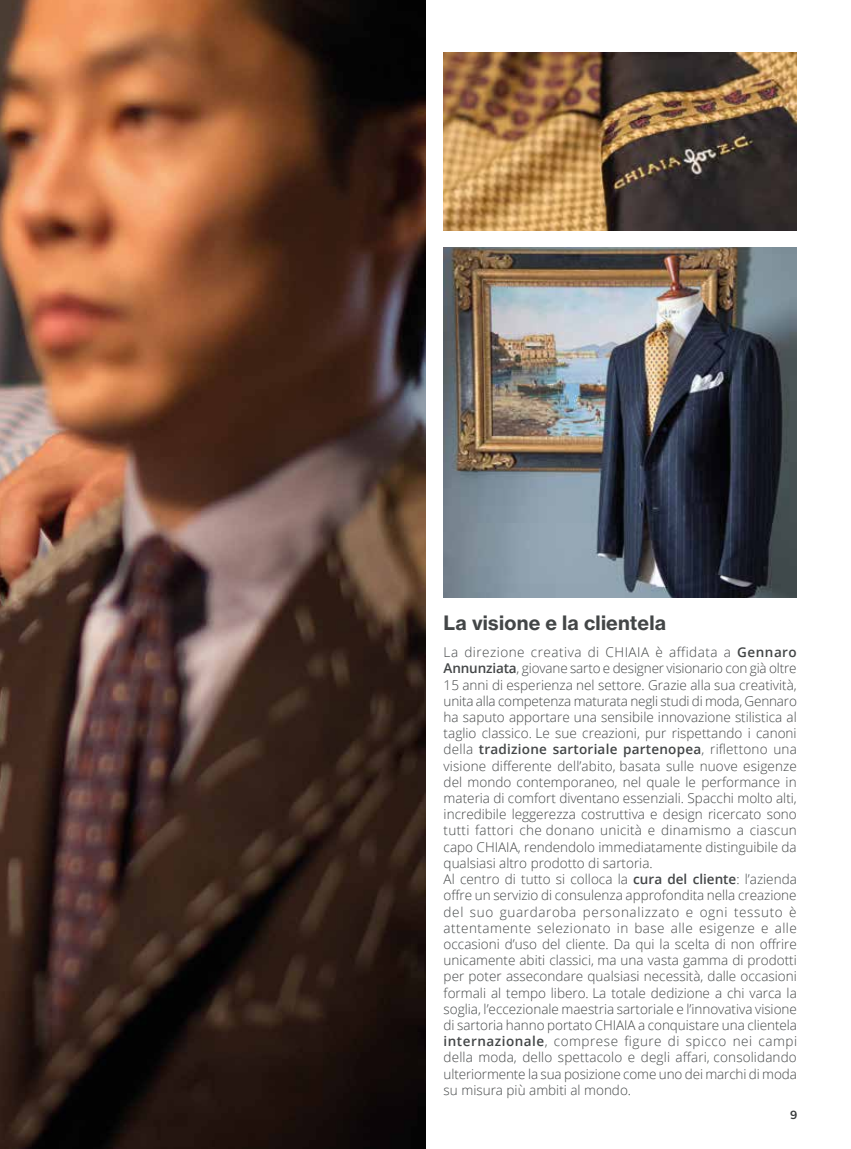
<style>
.page{position:relative;width:851px;height:1149px;background:#fff}
.page>*{position:absolute;margin:0;border:0;box-sizing:border-box;transform-origin:0 0}
.t1{font:19.5px "N Haas Grotesk TX Pro 75 Bd";letter-spacing:.01em;color:#434647}
.t2{font:300 13.5px/16.2px "Open Sans";color:#434647}
.t3{font:500 12px "Gibson";color:#373a3b}
.s1{font-weight:600}
</style>
<div class="page">
<img style="left:443px;top:52px;width:353px;height:178px">
<img style="left:443px;top:247px;width:353px;height:350px">
<img style="left:0;top:0;width:425px;height:1148px">
<h1 class="t1" style="left:443px;top:610px;width:224px">La visione e la clientela</h1>
<p class="t2" style="left:443px;top:643px;width:355px">La direzione creativa di CHIAIA è affidata a <span class="s1">Gennaro Annunziata</span>, giovane sarto e designer visionario con già oltre 15 anni di esperienza nel settore. Grazie alla sua creatività, unita alla competenza maturata negli studi di moda, Gennaro ha saputo apportare una sensibile innovazione stilistica al taglio classico. Le sue creazioni, pur rispettando i canoni della <span class="s1">tradizione sartoriale partenopea</span>, riflettono una visione differente dell’abito, basata sulle nuove esigenze del mondo contemporaneo, nel quale le performance in materia di comfort diventano essenziali. Spacchi molto alti, incredibile leggerezza costruttiva e design ricercato sono tutti fattori che donano unicità e dinamismo a ciascun capo CHIAIA, rendendolo immediatamente distinguibile da qualsiasi altro prodotto di sartoria.<br>Al centro di tutto si colloca la <span class="s1">cura del cliente</span>: l’azienda offre un servizio di consulenza approfondita nella creazione del suo guardaroba personalizzato e ogni tessuto è attentamente selezionato in base alle esigenze e alle occasioni d’uso del cliente. Da qui la scelta di non offrire unicamente abiti classici, ma una vasta gamma di prodotti per poter assecondare qualsiasi necessità, dalle occasioni formali al tempo libero. La totale dedizione a chi varca la soglia, l’eccezionale maestria sartoriale e l’innovativa visione di sartoria hanno portato CHIAIA a conquistare una clientela <span class="s1">internazionale</span>, comprese figure di spicco nei campi della moda, dello spettacolo e degli affari, consolidando ulteriormente la sua posizione come uno dei marchi di moda su misura più ambiti al mondo.</p>
<p class="t3" style="left:790px;top:1107px;width:9px">9</p>
</div>
